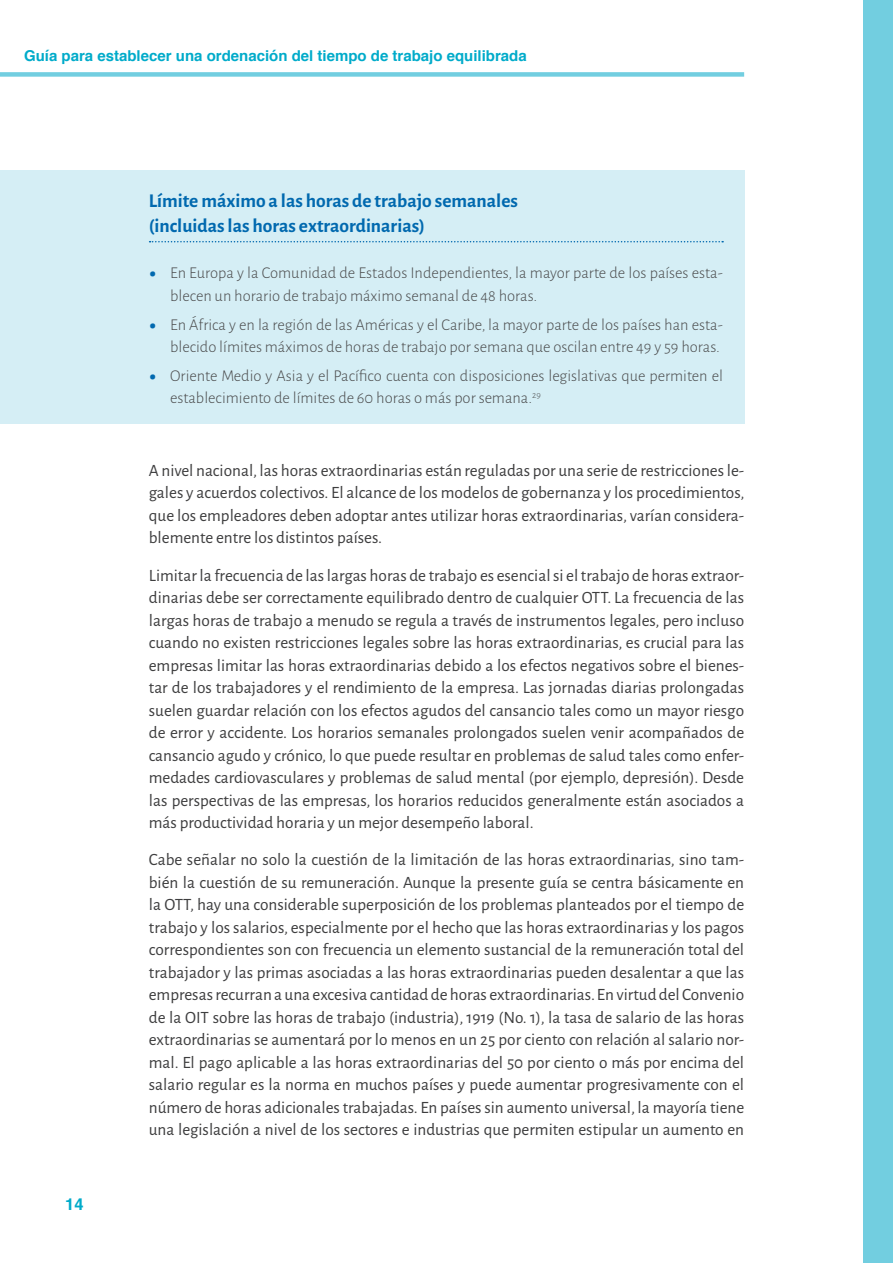
<style>
.page{position:relative;width:893px;height:1263px;background:#fff}
.page>*{position:absolute;margin:0;border:0;box-sizing:border-box;transform-origin:0 0}
.Titre_box{font:700 19.5px/25.5px "Alegreya Sans";color:#0169af}
.crt{font:17.25px/22.5px "Alegreya Sans";color:#3e3e3f;text-align:justify}
.box{font:300 16.5px/22.5px "Alegreya Sans";color:#4b4c4d}
.t1{font:700 16.5px "Helvetica";color:#00abca}
.t2{font:700 15px "Helvetica";color:#00abca}
.s1{font-weight:700;font-size:28.8px;color:#0169af}
</style>
<div class="page">
<div style="left:863px;top:0;width:30px;height:1263px;background:#72cee0"></div>
<div style="left:0;top:72px;width:744px;height:5px;background:#72cee0"></div>
<div style="left:0;top:170px;width:744px;height:253px;background:#d5eef5"></div>
<svg style="left:150px;top:241px;width:573px;height:1px"></svg>
<p class="t2" style="left:24px;top:44px;width:504px">Guía para establecer una ordenación del tiempo de trabajo equilibrada</p>
<p class="Titre_box" style="left:149px;top:187px;width:371px">Límite máximo a las horas de trabajo semanales (incluidas las horas extraordinarias)</p>
<p class="box" style="left:170px;top:261px;width:554px;text-indent:-21px"><span class="s1">•</span> En Europa y la Comunidad de Estados Independientes, la mayor parte de los países esta&shy;blecen un horario de trabajo máximo semanal de 48 horas.</p>
<p class="box" style="left:170px;top:312px;width:554px;text-indent:-21px"><span class="s1">•</span> En África y en la región de las Américas y el Caribe, la mayor parte de los países han esta&shy;blecido límites máximos de horas de trabajo por semana que oscilan entre 49 y 59 horas.</p>
<p class="box" style="left:170px;top:364px;width:554px;text-indent:-21px"><span class="s1">•</span> Oriente Medio y Asia y el Pacífico cuenta con disposiciones legislativas que permiten el establecimiento de límites de 60 horas o más por semana. <sup>29</sup></p>
<p class="t1" style="left:65px;top:1191px;width:20px">14</p>
<p class="crt" style="left:149px;top:458px;width:597px">A nivel nacional, las horas extraordinarias están reguladas por una serie de restricciones le&shy;gales y acuerdos colectivos. El alcance de los modelos de gobernanza y los procedimientos, que los empleadores deben adoptar antes utilizar horas extraordinarias, varían considera&shy;blemente entre los distintos países.</p>
<p class="crt" style="left:149px;top:563px;width:597px">Limitar la frecuencia de las largas horas de trabajo es esencial si el trabajo de horas extraor&shy;dinarias debe ser correctamente equilibrado dentro de cualquier OTT. La frecuencia de las largas horas de trabajo a menudo se regula a través de instrumentos legales, pero incluso cuando no existen restricciones legales sobre las horas extraordinarias, es crucial para las empresas limitar las horas extraordinarias debido a los efectos negativos sobre el bienes&shy;tar de los trabajadores y el rendimiento de la empresa. Las jornadas diarias prolongadas suelen guardar relación con los efectos agudos del cansancio tales como un mayor riesgo de error y accidente. Los horarios semanales prolongados suelen venir acompañados de cansancio agudo y crónico, lo que puede resultar en problemas de salud tales como enfer&shy;medades cardiovasculares y problemas de salud mental (por ejemplo, depresión). Desde las perspectivas de las empresas, los horarios reducidos generalmente están asociados a más productividad horaria y un mejor desempeño laboral.</p>
<p class="crt" style="left:149px;top:848px;width:597px">Cabe señalar no solo la cuestión de la limitación de las horas extraordinarias, sino tam&shy;bién la cuestión de su remuneración. Aunque la presente guía se centra básicamente en la OTT, hay una considerable superposición de los problemas planteados por el tiempo de trabajo y los salarios, especialmente por el hecho que las horas extraordinarias y los pagos correspondientes son con frecuencia un elemento sustancial de la remuneración total del trabajador y las primas asociadas a las horas extraordinarias pueden desalentar a que las empresas recurran a una excesiva cantidad de horas extraordinarias. En virtud del Convenio de la OIT sobre las horas de trabajo (industria), 1919 (No. 1), la tasa de salario de las horas extraordinarias se aumentará por lo menos en un 25 por ciento con relación al salario nor&shy;mal. El pago aplicable a las horas extraordinarias del 50 por ciento o más por encima del salario regular es la norma en muchos países y puede aumentar progresivamente con el número de horas adicionales trabajadas. En países sin aumento universal, la mayoría tiene una legislación a nivel de los sectores e industrias que permiten estipular un aumento en</p>
</div>
